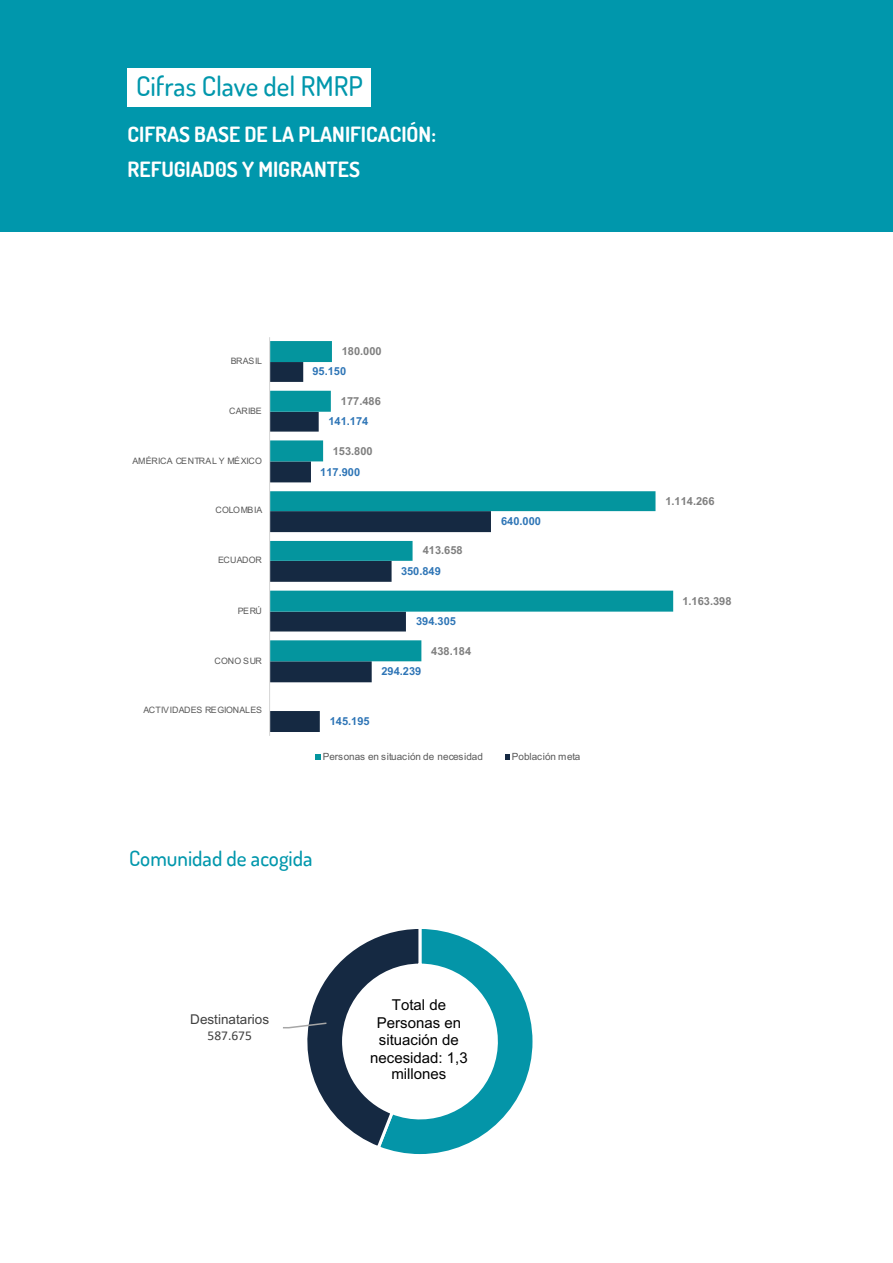
<style>
.page{position:relative;width:893px;height:1263px;background:#fff}
.page>*{position:absolute;margin:0;border:0;box-sizing:border-box;transform-origin:0 0}
.t1{font:500 27px "Dosis";color:#0097ac}
.t2{font:700 21px/34.5px "Dosis";color:#fff}
.t3{font:500 21px "Dosis";color:#0097ac}
.t4{font:15px/18px "Arial";color:#000;text-align:center}
.t5{font:13.5px "Arial";color:#404040}
.t6{font:13.5px "Calibri";color:#404040}
.t7{font:700 11.1px "Arial";color:#2e75b6}
.t8{font:700 11.1px "Arial";color:#7f7f7f}
.t9{font:9.9px "Arial";color:#595959}
.t10{font:8.85px "Arial";letter-spacing:-.03em;color:#595959}
.t11{font:8.85px "Arial";letter-spacing:.03em;color:#595959}
.t12{font:8.85px "Arial";color:#595959}
</style>
<div class="page">
<div style="left:0;top:0;width:893px;height:231px;background:#0097ac"></div>
<div style="left:128px;top:68px;width:243px;height:38px;background:#fff"></div>
<svg style="left:283px;top:929px;width:250px;height:226px"></svg>
<svg style="left:269px;top:337px;width:405px;height:423px"></svg>
<h1 class="t1" style="left:136px;top:68px;width:228px">Cifras Clave del RMRP</h1>
<h2 class="t2" style="left:128px;top:117px;width:310px">CIFRAS BASE DE LA PLANIFICACIÓN:<br>REFUGIAD0S Y MIGRANTES</h2>
<p class="t10" style="left:231px;top:355px;width:33px">BRASIL</p>
<p class="t10" style="left:229px;top:405px;width:34px">CARIBE</p>
<p class="t11" style="left:133px;top:454px;width:131px">AMÉRICA CENTRAL Y MÉXICO</p>
<p class="t10" style="left:216px;top:504px;width:48px">COLOMBIA</p>
<p class="t12" style="left:218px;top:554px;width:45px">ECUADOR</p>
<p class="t10" style="left:238px;top:605px;width:26px">PERÚ</p>
<p class="t10" style="left:215px;top:654px;width:49px">CONO SUR</p>
<p class="t10" style="left:143px;top:704px;width:120px">ACTIVIDADES REGIONALES</p>
<p class="t8" style="left:342px;top:344px;width:41px">180.000</p>
<p class="t7" style="left:312px;top:364px;width:35px">95.150</p>
<p class="t8" style="left:341px;top:393px;width:41px">177.486</p>
<p class="t7" style="left:328px;top:413px;width:41px">141.174</p>
<p class="t8" style="left:333px;top:443px;width:41px">153.800</p>
<p class="t7" style="left:320px;top:464px;width:41px">117.900</p>
<p class="t8" style="left:423px;top:542px;width:41px">413.658</p>
<p class="t7" style="left:401px;top:563px;width:41px">350.849</p>
<p class="t7" style="left:416px;top:613px;width:41px">394.305</p>
<p class="t7" style="left:381px;top:663px;width:41px">294.239</p>
<p class="t8" style="left:431px;top:643px;width:41px">438.184</p>
<p class="t7" style="left:330px;top:714px;width:41px">145.195</p>
<p class="t7" style="left:501px;top:514px;width:41px">640.000</p>
<p class="t9" style="left:323px;top:749px;width:162px">Personas en situación de necesidad</p>
<p class="t9" style="left:512px;top:749px;width:70px">Población meta</p>
<h2 class="t3" style="left:129px;top:844px;width:185px">Comunidad de acogida</h2>
<p class="t5" style="left:190px;top:1010px;width:80px">Destinatarios</p>
<p class="t6" style="left:207px;top:1026px;width:46px">587.675</p>
<h3 class="t4" style="left:377px;top:996px;width:86px">Total de<br>Personas en</h3>
<h3 class="t4" style="left:370px;top:1030px;width:99px">situación de necesidad: 1,3</h3>
<h3 class="t4" style="left:391px;top:1065px;width:57px">millones</h3>
<p class="t8" style="left:665px;top:493px;width:51px">1.114.266</p>
<p class="t8" style="left:682px;top:593px;width:51px">1.163.398</p>
</div>
